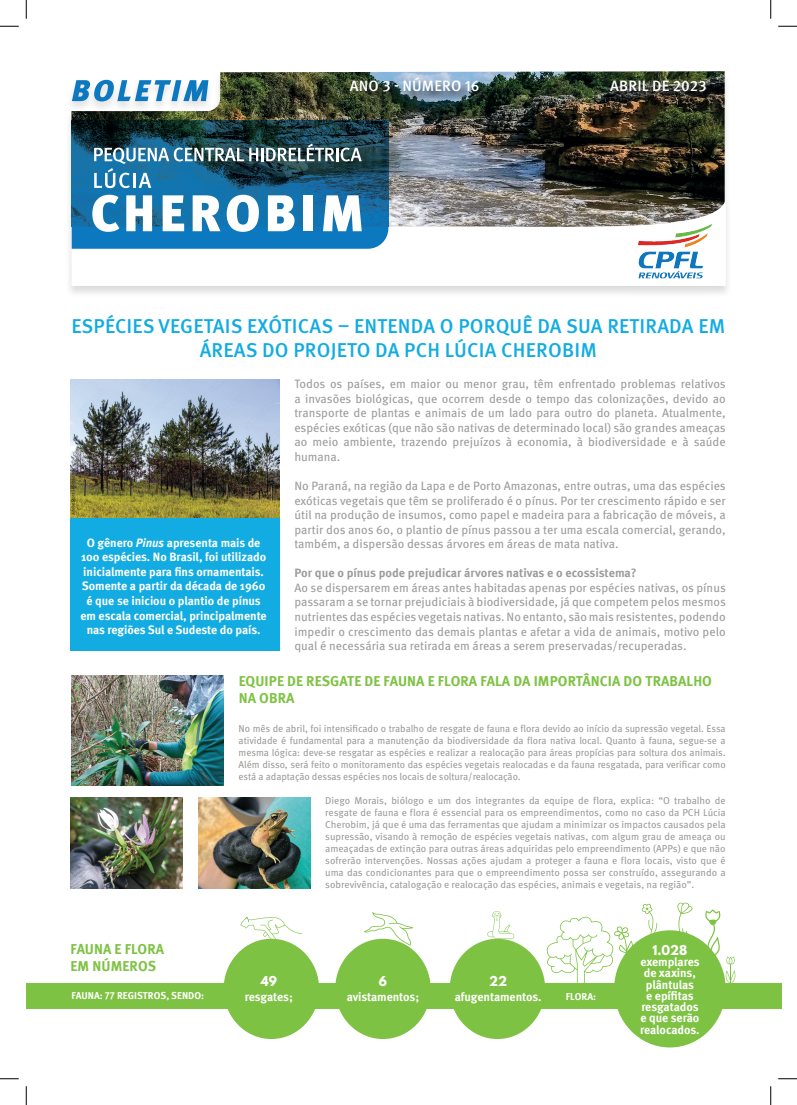
<style>
.page{position:relative;width:797px;height:1105px;background:#fff}
.page>*{position:absolute;margin:0;border:0;box-sizing:border-box;transform-origin:0 0}
.t1{font:500 20px/24px "Meta Pro";letter-spacing:.01em;color:#13ace2;text-align:center}
.t2{font:500 15px "Meta Pro";letter-spacing:.01em;color:#fff}
.t3{font:700 14.38px/17.2px "Meta Pro";letter-spacing:.005em;color:#7ec243}
.t4{font:12.12px/14.5px "Meta Pro";color:#9c9d9b;text-align:justify}
.t5{font:700 12.12px/14.5px "Meta Pro";letter-spacing:-.005em;color:#fff;text-align:center}
.t6{font:700 12.12px "Meta Pro";color:#9c9d9b}
.t7{font:700 12.12px "League Spartan";letter-spacing:-.005em;color:#fff}
.t8{font:10px/12px "Meta Pro";letter-spacing:-.005em;color:#9c9d9b;text-align:justify}
.t9{font:700 10px "Meta Pro";letter-spacing:.005em;color:#fff}
.s1{font-style:italic}
</style>
<div class="page">
<div style="left:65px;top:70px;width:667px;height:229px;background:#231f20;opacity:.16"></div>
<img style="left:71px;top:71px;width:653px;height:129px">
<svg style="left:71px;top:200px;width:517px;height:86px"></svg>
<img style="left:72px;top:121px;width:316px;height:74px">
<svg style="left:72px;top:195px;width:316px;height:54px"></svg>
<svg style="left:72px;top:80px;width:136px;height:21px"></svg>
<svg style="left:94px;top:143px;width:268px;height:45px;background:#3c6e86"></svg>
<div style="left:349px;top:77px;width:141px;height:26px;background:#231f20;opacity:.9"></div>
<div style="left:610px;top:79px;width:108px;height:24px;background:#231f20;opacity:.9"></div>
<div style="left:70px;top:379px;width:209px;height:271px;background:#13ace2"></div>
<img style="left:70px;top:379px;width:209px;height:139px">
<img style="left:71px;top:676px;width:153px;height:110px">
<img style="left:70px;top:798px;width:113px;height:90px">
<img style="left:199px;top:798px;width:111px;height:90px">
<div style="left:26px;top:983px;width:756px;height:25px;background:#7ec243"></div>
<div style="left:224px;top:939px;width:95px;height:100px;background:#7ec243;border-radius:50%"></div>
<div style="left:335px;top:939px;width:95px;height:100px;background:#7ec243;border-radius:50%"></div>
<div style="left:449px;top:939px;width:96px;height:100px;background:#7ec243;border-radius:50%"></div>
<div style="left:614px;top:930px;width:111px;height:117px;background:#7ec243;border-radius:50%"></div>
<svg style="left:487px;top:911px;width:27px;height:28px"></svg>
<svg style="left:364px;top:912px;width:49px;height:34px"></svg>
<svg style="left:240px;top:917px;width:62px;height:23px"></svg>
<svg style="left:704px;top:909px;width:31px;height:74px"></svg>
<svg style="left:677px;top:903px;width:15px;height:32px"></svg>
<svg style="left:547px;top:917px;width:86px;height:66px"></svg>
<svg style="left:641px;top:904px;width:16px;height:35px"></svg>
<img style="left:588px;top:196px;width:144px;height:103px">
<svg style="left:0;top:25px;width:19px;height:2px"></svg>
<svg style="left:778px;top:25px;width:19px;height:2px"></svg>
<svg style="left:0;top:1078px;width:19px;height:1px"></svg>
<svg style="left:778px;top:1078px;width:19px;height:1px"></svg>
<svg style="left:25px;top:0;width:2px;height:19px"></svg>
<svg style="left:25px;top:1086px;width:2px;height:19px"></svg>
<svg style="left:770px;top:0;width:1px;height:19px"></svg>
<svg style="left:770px;top:1086px;width:1px;height:19px"></svg>
<h2 class="t2" style="left:350px;top:74px;width:131px">ANO 3 - NÚMERO 16</h2>
<h2 class="t2" style="left:610px;top:74px;width:98px">ABRIL DE 2023</h2>
<h1 class="t1" style="left:71px;top:312px;width:655px">ESPÉCIES VEGETAIS EXÓTICAS – ENTENDA O PORQUÊ DA SUA RETIRADA EM<br>ÁREAS DO PROJETO DA PCH LÚCIA CHEROBIM</h1>
<p class="t5" style="left:80px;top:535px;width:188px">O gênero <span class="s1">Pinus</span> apresenta mais de 100 espécies. No Brasil, foi utilizado inicialmente para fins ornamentais.<br>Somente a partir da década de 1960 é que se iniciou o plantio de pínus em escala comercial, principalmente nas regiões Sul e Sudeste do país.</p>
<p class="t4" style="left:294px;top:376px;width:433px">Todos os países, em maior ou menor grau, têm enfrentado problemas relativos a invasões biológicas, que ocorrem desde o tempo das colonizações, devido ao transporte de plantas e animais de um lado para outro do planeta. Atualmente, espécies exóticas (que não são nativas de determinado local) são grandes ameaças ao meio ambiente, trazendo prejuízos à economia, à biodiversidade e à saúde humana.</p>
<p class="t4" style="left:294px;top:478px;width:433px">No Paraná, na região da Lapa e de Porto Amazonas, entre outras, uma das espécies exóticas vegetais que têm se proliferado é o pínus. Por ter crescimento rápido e ser útil na produção de insumos, como papel e madeira para a fabricação de móveis, a partir dos anos 60, o plantio de pínus passou a ter uma escala comercial, gerando, também, a dispersão dessas árvores em áreas de mata nativa.</p>
<p class="t6" style="left:294px;top:564px;width:344px">Por que o pínus pode prejudicar árvores nativas e o ecossistema?</p>
<p class="t4" style="left:294px;top:580px;width:433px">Ao se dispersarem em áreas antes habitadas apenas por espécies nativas, os pínus passaram a se tornar prejudiciais à biodiversidade, já que competem pelos mesmos nutrientes das espécies vegetais nativas. No entanto, são mais resistentes, podendo impedir o crescimento das demais plantas e afetar a vida de animais, motivo pelo qual é necessária sua retirada em áreas a serem preservadas/recuperadas.</p>
<h3 class="t3" style="left:239px;top:671px;width:475px">EQUIPE DE RESGATE DE FAUNA E FLORA FALA DA IMPORTÂNCIA DO TRABALHO<br>NA OBRA</h3>
<p class="t8" style="left:239px;top:722px;width:488px">No mês de abril, foi intensificado o trabalho de resgate de fauna e flora devido ao início da supressão vegetal. Essa atividade é fundamental para a manutenção da biodiversidade da flora nativa local. Quanto à fauna, segue-se a mesma lógica: deve-se resgatar as espécies e realizar a realocação para áreas propícias para soltura dos animais.<br>Além disso, será feito o monitoramento das espécies vegetais realocadas e da fauna resgatada, para verificar como está a adaptação dessas espécies nos locais de soltura/realocação.</p>
<p class="t8" style="left:325px;top:794px;width:402px">Diego Morais, biólogo e um dos integrantes da equipe de flora, explica: “O trabalho de resgate de fauna e flora é essencial para os empreendimentos, como no caso da PCH Lúcia Cherobim, já que é uma das ferramentas que ajudam a minimizar os impactos causados pela supressão, visando à remoção de espécies vegetais nativas, com algum grau de ameaça ou ameaçadas de extinção para outras áreas adquiridas pelo empreendimento (APPs) e que não sofrerão intervenções. Nossas ações ajudam a proteger a fauna e flora locais, visto que é uma das condicionantes para que o empreendimento possa ser construído, assegurando a sobrevivência, catalogação e realocação das espécies, animais e vegetais, na região”.</p>
<h3 class="t3" style="left:70px;top:939px;width:95px">FAUNA E FLORA<br>EM NÚMEROS</h3>
<p class="t7" style="left:261px;top:972px;width:18px">49</p>
<p class="t7" style="left:489px;top:972px;width:19px">22</p>
<p class="t5" style="left:455px;top:988px;width:88px">afugentamentos.</p>
<p class="t7" style="left:379px;top:972px;width:10px">6</p>
<p class="t5" style="left:346px;top:988px;width:74px">avistamentos;</p>
<p class="t9" style="left:71px;top:988px;width:134px">FAUNA: 77 REGISTROS, SENDO:</p>
<p class="t5" style="left:245px;top:988px;width:50px">resgates;</p>
<p class="t9" style="left:566px;top:989px;width:32px">FLORA:</p>
<p class="t7" style="left:652px;top:940px;width:36px">1.028</p>
<p class="t5" style="left:640px;top:955px;width:61px;line-height:11.2px">exemplares de xaxins, plântulas<br>e epífitas resgatados e que serão realocados.</p>
</div>
